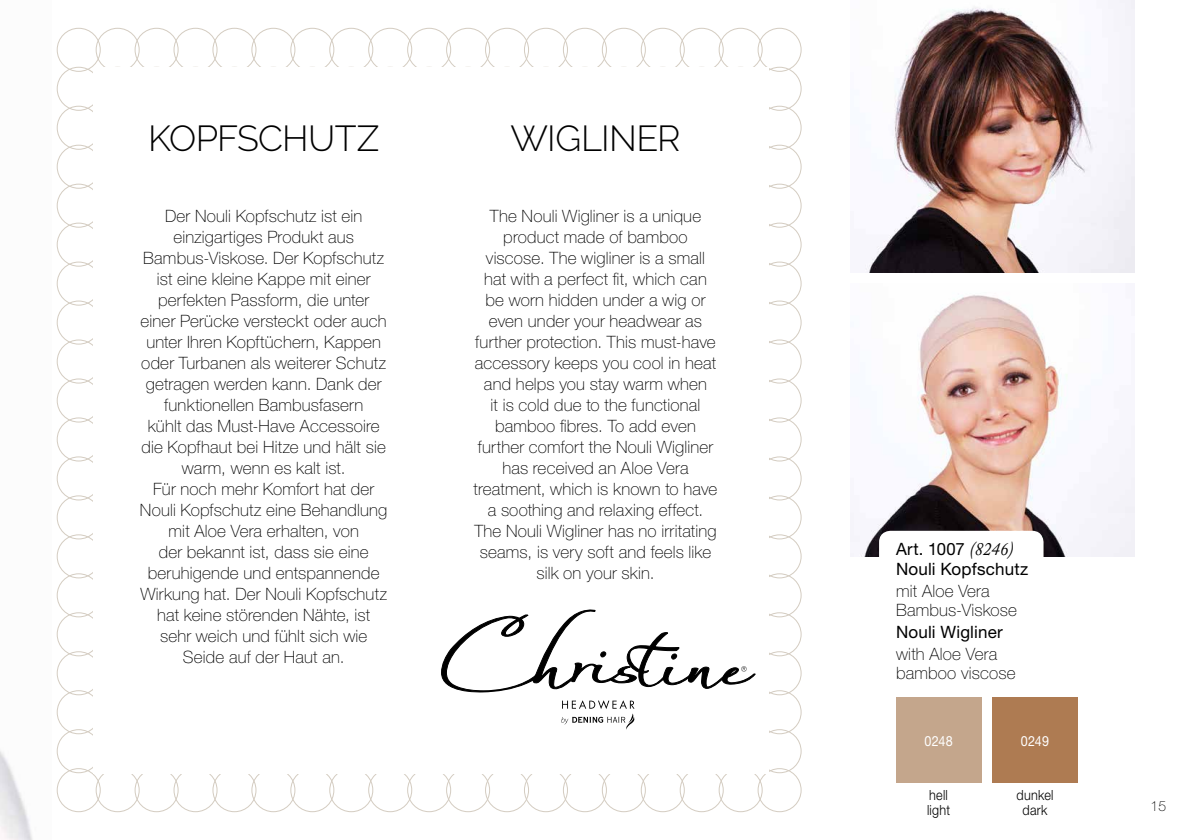
<style>
.page{position:relative;width:1191px;height:840px;background:#fff}
.page>*{position:absolute;margin:0;border:0;box-sizing:border-box;transform-origin:0 0}
.t1{font:300 36px "Raleway";letter-spacing:-.02em;color:#000}
.t2{font:100 17px/21px "Helvetica Neue LT Std";letter-spacing:.01em;color:#000;text-align:center}
.t3{font:17px/20px "Helvetica Neue LT Std";letter-spacing:.01em;color:#000}
.t4{font:300 14px/15px "Helvetica Neue LT Std";letter-spacing:.02em;color:#000;scale:.9 1}
.t5{font:14px "Helvetica Neue LT Std";letter-spacing:.015em;color:#fff;scale:.9 1}
.t6{font:100 14px "Helvetica Neue LT Std";color:#000}
.s1{font-family:"Adobe Caslon Pro";font-style:italic;font-size:18.8px}
</style>
<div class="page">
<img style="left:0;top:751px;width:33px;height:88px">
<div style="left:57px;top:28px;width:44px;height:44px;border:1px solid #d4ccc1;border-radius:50%"></div>
<div style="left:96px;top:28px;width:44px;height:44px;border:1px solid #d4ccc1;border-radius:50%"></div>
<div style="left:57px;top:67px;width:44px;height:44px;border:1px solid #d4ccc1;border-radius:50%"></div>
<div style="left:135px;top:28px;width:44px;height:44px;border:1px solid #d4ccc1;border-radius:50%"></div>
<div style="left:173px;top:28px;width:44px;height:44px;border:1px solid #d4ccc1;border-radius:50%"></div>
<div style="left:212px;top:28px;width:44px;height:44px;border:1px solid #d4ccc1;border-radius:50%"></div>
<div style="left:251px;top:28px;width:44px;height:44px;border:1px solid #d4ccc1;border-radius:50%"></div>
<div style="left:290px;top:28px;width:44px;height:44px;border:1px solid #d4ccc1;border-radius:50%"></div>
<div style="left:329px;top:28px;width:44px;height:44px;border:1px solid #d4ccc1;border-radius:50%"></div>
<div style="left:368px;top:28px;width:44px;height:44px;border:1px solid #d4ccc1;border-radius:50%"></div>
<div style="left:407px;top:28px;width:44px;height:44px;border:1px solid #d4ccc1;border-radius:50%"></div>
<div style="left:446px;top:28px;width:44px;height:44px;border:1px solid #d4ccc1;border-radius:50%"></div>
<div style="left:485px;top:28px;width:44px;height:44px;border:1px solid #d4ccc1;border-radius:50%"></div>
<div style="left:524px;top:28px;width:44px;height:44px;border:1px solid #d4ccc1;border-radius:50%"></div>
<div style="left:563px;top:28px;width:44px;height:44px;border:1px solid #d4ccc1;border-radius:50%"></div>
<div style="left:602px;top:28px;width:44px;height:44px;border:1px solid #d4ccc1;border-radius:50%"></div>
<div style="left:641px;top:28px;width:44px;height:44px;border:1px solid #d4ccc1;border-radius:50%"></div>
<div style="left:679px;top:28px;width:44px;height:44px;border:1px solid #d4ccc1;border-radius:50%"></div>
<div style="left:718px;top:28px;width:44px;height:44px;border:1px solid #d4ccc1;border-radius:50%"></div>
<div style="left:757px;top:28px;width:44px;height:44px;border:1px solid #d4ccc1;border-radius:50%"></div>
<div style="left:757px;top:67px;width:44px;height:44px;border:1px solid #d4ccc1;border-radius:50%"></div>
<div style="left:57px;top:106px;width:44px;height:44px;border:1px solid #d4ccc1;border-radius:50%"></div>
<div style="left:57px;top:145px;width:44px;height:44px;border:1px solid #d4ccc1;border-radius:50%"></div>
<div style="left:757px;top:106px;width:44px;height:44px;border:1px solid #d4ccc1;border-radius:50%"></div>
<div style="left:757px;top:145px;width:44px;height:44px;border:1px solid #d4ccc1;border-radius:50%"></div>
<div style="left:57px;top:183px;width:44px;height:44px;border:1px solid #d4ccc1;border-radius:50%"></div>
<div style="left:57px;top:222px;width:44px;height:44px;border:1px solid #d4ccc1;border-radius:50%"></div>
<div style="left:757px;top:183px;width:44px;height:44px;border:1px solid #d4ccc1;border-radius:50%"></div>
<div style="left:757px;top:222px;width:44px;height:44px;border:1px solid #d4ccc1;border-radius:50%"></div>
<div style="left:57px;top:261px;width:44px;height:44px;border:1px solid #d4ccc1;border-radius:50%"></div>
<div style="left:57px;top:300px;width:44px;height:44px;border:1px solid #d4ccc1;border-radius:50%"></div>
<div style="left:757px;top:261px;width:44px;height:44px;border:1px solid #d4ccc1;border-radius:50%"></div>
<div style="left:757px;top:300px;width:44px;height:44px;border:1px solid #d4ccc1;border-radius:50%"></div>
<div style="left:57px;top:339px;width:44px;height:44px;border:1px solid #d4ccc1;border-radius:50%"></div>
<div style="left:57px;top:378px;width:44px;height:44px;border:1px solid #d4ccc1;border-radius:50%"></div>
<div style="left:757px;top:339px;width:44px;height:44px;border:1px solid #d4ccc1;border-radius:50%"></div>
<div style="left:757px;top:378px;width:44px;height:44px;border:1px solid #d4ccc1;border-radius:50%"></div>
<div style="left:57px;top:417px;width:44px;height:44px;border:1px solid #d4ccc1;border-radius:50%"></div>
<div style="left:57px;top:456px;width:44px;height:44px;border:1px solid #d4ccc1;border-radius:50%"></div>
<div style="left:757px;top:417px;width:44px;height:44px;border:1px solid #d4ccc1;border-radius:50%"></div>
<div style="left:757px;top:456px;width:44px;height:44px;border:1px solid #d4ccc1;border-radius:50%"></div>
<div style="left:57px;top:495px;width:44px;height:44px;border:1px solid #d4ccc1;border-radius:50%"></div>
<div style="left:57px;top:534px;width:44px;height:44px;border:1px solid #d4ccc1;border-radius:50%"></div>
<div style="left:757px;top:495px;width:44px;height:44px;border:1px solid #d4ccc1;border-radius:50%"></div>
<div style="left:757px;top:534px;width:44px;height:44px;border:1px solid #d4ccc1;border-radius:50%"></div>
<div style="left:57px;top:573px;width:44px;height:44px;border:1px solid #d4ccc1;border-radius:50%"></div>
<div style="left:57px;top:612px;width:44px;height:44px;border:1px solid #d4ccc1;border-radius:50%"></div>
<div style="left:757px;top:573px;width:44px;height:44px;border:1px solid #d4ccc1;border-radius:50%"></div>
<div style="left:757px;top:612px;width:44px;height:44px;border:1px solid #d4ccc1;border-radius:50%"></div>
<div style="left:57px;top:651px;width:44px;height:44px;border:1px solid #d4ccc1;border-radius:50%"></div>
<div style="left:57px;top:689px;width:44px;height:44px;border:1px solid #d4ccc1;border-radius:50%"></div>
<div style="left:757px;top:651px;width:44px;height:44px;border:1px solid #d4ccc1;border-radius:50%"></div>
<div style="left:757px;top:689px;width:44px;height:44px;border:1px solid #d4ccc1;border-radius:50%"></div>
<div style="left:57px;top:728px;width:44px;height:44px;border:1px solid #d4ccc1;border-radius:50%"></div>
<div style="left:57px;top:767px;width:44px;height:44px;border:1px solid #d4ccc1;border-radius:50%"></div>
<div style="left:96px;top:767px;width:44px;height:44px;border:1px solid #d4ccc1;border-radius:50%"></div>
<div style="left:135px;top:767px;width:44px;height:44px;border:1px solid #d4ccc1;border-radius:50%"></div>
<div style="left:173px;top:767px;width:44px;height:44px;border:1px solid #d4ccc1;border-radius:50%"></div>
<div style="left:212px;top:767px;width:44px;height:44px;border:1px solid #d4ccc1;border-radius:50%"></div>
<div style="left:251px;top:767px;width:44px;height:44px;border:1px solid #d4ccc1;border-radius:50%"></div>
<div style="left:290px;top:767px;width:44px;height:44px;border:1px solid #d4ccc1;border-radius:50%"></div>
<div style="left:329px;top:767px;width:44px;height:44px;border:1px solid #d4ccc1;border-radius:50%"></div>
<div style="left:368px;top:767px;width:44px;height:44px;border:1px solid #d4ccc1;border-radius:50%"></div>
<div style="left:407px;top:767px;width:44px;height:44px;border:1px solid #d4ccc1;border-radius:50%"></div>
<div style="left:446px;top:767px;width:44px;height:44px;border:1px solid #d4ccc1;border-radius:50%"></div>
<div style="left:485px;top:767px;width:44px;height:44px;border:1px solid #d4ccc1;border-radius:50%"></div>
<div style="left:524px;top:767px;width:44px;height:44px;border:1px solid #d4ccc1;border-radius:50%"></div>
<div style="left:563px;top:767px;width:44px;height:44px;border:1px solid #d4ccc1;border-radius:50%"></div>
<div style="left:602px;top:767px;width:44px;height:44px;border:1px solid #d4ccc1;border-radius:50%"></div>
<div style="left:641px;top:767px;width:44px;height:44px;border:1px solid #d4ccc1;border-radius:50%"></div>
<div style="left:679px;top:767px;width:44px;height:44px;border:1px solid #d4ccc1;border-radius:50%"></div>
<div style="left:718px;top:767px;width:44px;height:44px;border:1px solid #d4ccc1;border-radius:50%"></div>
<div style="left:757px;top:728px;width:44px;height:44px;border:1px solid #d4ccc1;border-radius:50%"></div>
<div style="left:757px;top:767px;width:44px;height:44px;border:1px solid #d4ccc1;border-radius:50%"></div>
<div style="left:94px;top:67px;width:340px;height:706px;background:#fff"></div>
<div style="left:428px;top:67px;width:340px;height:706px;background:#fff"></div>
<div style="left:896px;top:697px;width:85px;height:85px;background:#c4a68c"></div>
<div style="left:992px;top:697px;width:85px;height:85px;background:#ae7b52"></div>
<img style="left:850px;top:295px;width:284px;height:261px">
<img style="left:865px;top:0;width:269px;height:272px">
<svg style="left:879px;top:530px;width:164px;height:27px"></svg>
<svg style="left:561px;top:700px;width:73px;height:29px"></svg>
<svg style="left:441px;top:609px;width:314px;height:83px"></svg>
<h1 class="t1" style="left:148px;top:117px;width:233px">KOPFSCHUTZ</h1>
<p class="t2" style="left:140px;top:205px;width:249px">Der Nouli Kopfschutz ist ein einzigartiges Produkt aus<br>Bambus-Viskose. Der Kopfschutz ist eine kleine Kappe mit einer perfekten Passform, die unter einer Perücke versteckt oder auch unter Ihren Kopftüchern, Kappen oder Turbanen als weiterer Schutz getragen werden kann. Dank der funktionellen Bambusfasern<br>kühlt das Must-Have Accessoire die Kopfhaut bei Hitze und hält sie warm, wenn es kalt ist.<br>Für noch mehr Komfort hat der<br>Nouli Kopfschutz eine Behandlung mit Aloe Vera erhalten, von<br>der bekannt ist, dass sie eine beruhigende und entspannende<br>Wirkung hat. Der Nouli Kopfschutz hat keine störenden Nähte, ist sehr weich und fühlt sich wie<br>Seide auf der Haut an.</p>
<h1 class="t1" style="left:510px;top:117px;width:171px">WIGLINER</h1>
<p class="t2" style="left:473px;top:205px;width:245px">The Nouli Wigliner is a unique product made of bamboo viscose. The wigliner is a small hat with a perfect fit, which can be worn hidden under a wig or even under your headwear as further protection. This must-have accessory keeps you cool in heat and helps you stay warm when<br>it is cold due to the functional bamboo fibres. To add even further comfort the Nouli Wigliner has received an Aloe Vera treatment, which is known to have a soothing and relaxing effect.<br>The Nouli Wigliner has no irritating seams, is very soft and feels like silk on your skin.</p>
<p class="t3" style="left:896px;top:538px;width:134px">Art. 1007 <span class="s1">(8246)<br></span>Nouli Kopfschutz</p>
<p class="t2" style="left:896px;top:580px;width:122px;line-height:19px;text-align:left">mit Aloe Vera<br>Bambus-Viskose</p>
<p class="t3" style="left:896px;top:621px;width:108px">Nouli Wigliner</p>
<p class="t2" style="left:896px;top:644px;width:121px;line-height:19px;text-align:left">with Aloe Vera bamboo viscose</p>
<p class="t5" style="left:924px;top:732px;width:33px">0248</p>
<p class="t4" style="left:927px;top:787px;width:27px">hell light</p>
<p class="t5" style="left:1021px;top:732px;width:33px">0249</p>
<p class="t4" style="left:1016px;top:787px;width:43px;text-align:center">dunkel dark</p>
<p class="t6" style="left:1150px;top:798px;width:17px">15</p>
</div>
